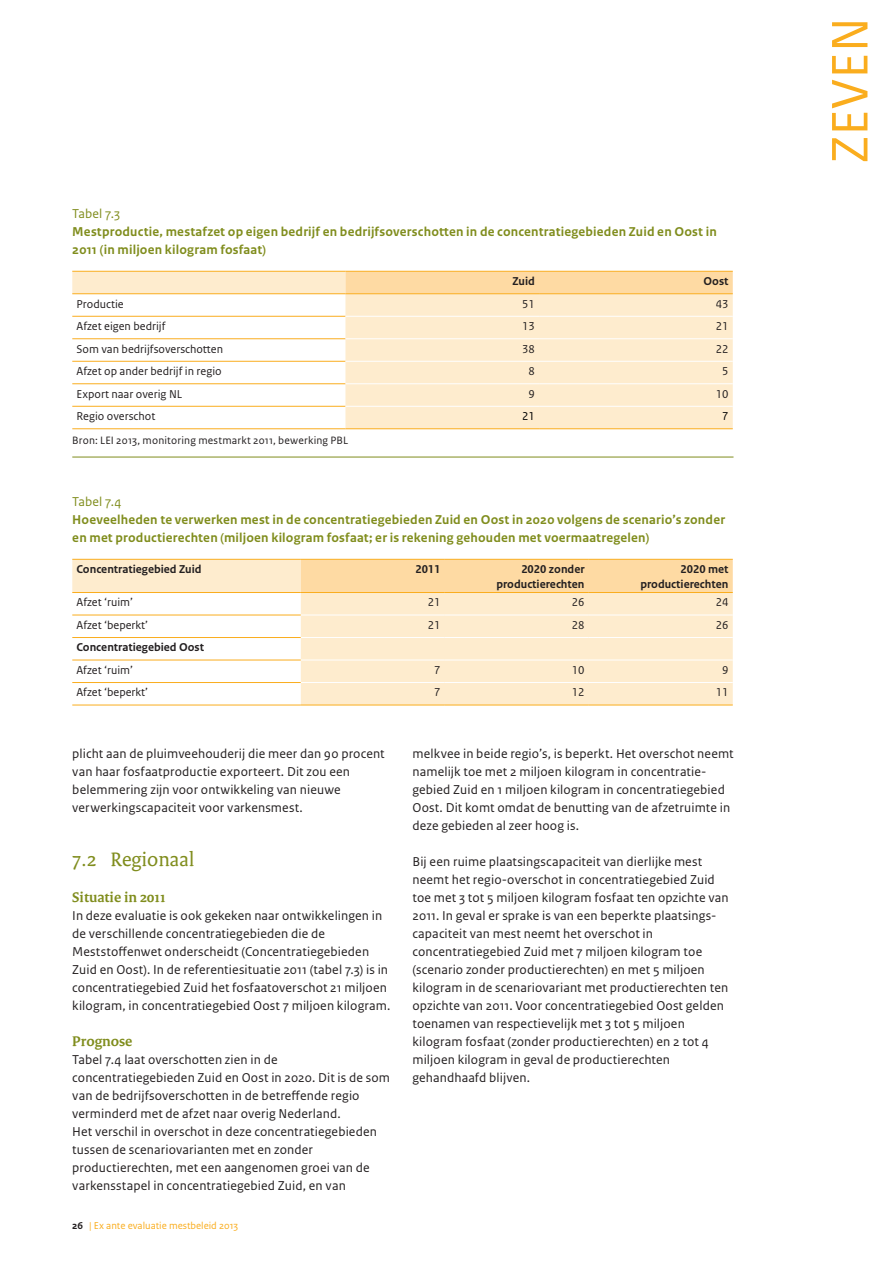
<style>
.page{position:relative;width:893px;height:1263px;background:#fff}
.page>*{position:absolute;margin:0;border:0;box-sizing:border-box;transform-origin:0 0}
.t1{font:54px "Rijksoverheid Sans Text";color:#faad1e}
.t2{font:21px "Rijksoverheid Serif";color:#808d1d}
.H3_H{font:700 15px "Rijksoverheid Serif";color:#808d1d}
.t3{font:13.5px/18px "Rijksoverheid Sans Text";letter-spacing:.01em;color:#231f20}
.Caption_T{font:700 13.5px/18px "Rijksoverheid Sans Text";letter-spacing:.015em;color:#808d1d}
.Label_T{font:13.5px "Rijksoverheid Sans Text";letter-spacing:.01em;color:#808d1d}
.N_T{font:12px "Rijksoverheid Sans Text";color:#231f20}
.N_T-2{font:700 12px/15px "Rijksoverheid Sans Text";color:#231f20;text-align:right}
.N_T-3{font:12px "Rijksoverheid Sans Text";color:#000}
.Source_lijnonder{font:11.25px "Rijksoverheid Sans Text";letter-spacing:.015em;color:#231f20}
.t4{font:10.5px "Rijksoverheid Sans Text";color:#faad1e}
.s1{font-weight:700;color:#231f20}
</style>
<div class="page">
<hr style="left:72px;top:457px;width:661px;height:1px;background:#808d1d">
<svg style="left:72px;top:272px;width:661px;height:156px;fill:#feecce"></svg>
<div style="left:345px;top:272px;width:388px;height:21px;background:#fedaa3"></div>
<hr style="left:72px;top:316px;width:273px;height:1px;background:#faad1e">
<hr style="left:72px;top:338px;width:273px;height:1px;background:#faad1e">
<hr style="left:72px;top:361px;width:273px;height:1px;background:#faad1e">
<hr style="left:72px;top:383px;width:273px;height:1px;background:#faad1e">
<hr style="left:72px;top:406px;width:273px;height:1px;background:#faad1e">
<hr style="left:345px;top:316px;width:194px;height:1px;background:#fff">
<hr style="left:539px;top:316px;width:194px;height:1px;background:#fff">
<hr style="left:345px;top:338px;width:194px;height:1px;background:#fff">
<hr style="left:539px;top:338px;width:194px;height:1px;background:#fff">
<hr style="left:345px;top:361px;width:194px;height:1px;background:#fff">
<hr style="left:539px;top:361px;width:194px;height:1px;background:#fff">
<hr style="left:345px;top:383px;width:194px;height:1px;background:#fff">
<hr style="left:539px;top:383px;width:194px;height:1px;background:#fff">
<hr style="left:345px;top:406px;width:194px;height:1px;background:#fff">
<hr style="left:539px;top:406px;width:194px;height:1px;background:#fff">
<hr style="left:72px;top:271px;width:273px;height:1px;background:#faad1e">
<hr style="left:345px;top:271px;width:194px;height:1px;background:#faad1e">
<hr style="left:539px;top:271px;width:194px;height:1px;background:#faad1e">
<hr style="left:72px;top:293px;width:273px;height:1px;background:#faad1e">
<hr style="left:345px;top:293px;width:194px;height:1px;background:#faad1e">
<hr style="left:539px;top:293px;width:194px;height:1px;background:#faad1e">
<hr style="left:72px;top:428px;width:273px;height:1px;background:#faad1e">
<hr style="left:345px;top:428px;width:194px;height:1px;background:#faad1e">
<hr style="left:539px;top:428px;width:194px;height:1px;background:#faad1e">
<svg style="left:72px;top:560px;width:661px;height:145px;fill:#feecce"></svg>
<div style="left:301px;top:560px;width:432px;height:32px;background:#fedaa3"></div>
<hr style="left:72px;top:615px;width:229px;height:1px;background:#faad1e">
<hr style="left:72px;top:637px;width:229px;height:1px;background:#faad1e">
<hr style="left:72px;top:660px;width:229px;height:1px;background:#faad1e">
<hr style="left:72px;top:682px;width:229px;height:1px;background:#faad1e">
<hr style="left:301px;top:615px;width:144px;height:1px;background:#fff">
<hr style="left:445px;top:615px;width:144px;height:1px;background:#fff">
<hr style="left:589px;top:615px;width:144px;height:1px;background:#fff">
<hr style="left:301px;top:637px;width:144px;height:1px;background:#fff">
<hr style="left:445px;top:637px;width:144px;height:1px;background:#fff">
<hr style="left:589px;top:637px;width:144px;height:1px;background:#fff">
<hr style="left:301px;top:660px;width:144px;height:1px;background:#fff">
<hr style="left:445px;top:660px;width:144px;height:1px;background:#fff">
<hr style="left:589px;top:660px;width:144px;height:1px;background:#fff">
<hr style="left:301px;top:682px;width:144px;height:1px;background:#fff">
<hr style="left:445px;top:682px;width:144px;height:1px;background:#fff">
<hr style="left:589px;top:682px;width:144px;height:1px;background:#fff">
<hr style="left:72px;top:559px;width:229px;height:1px;background:#faad1e">
<hr style="left:301px;top:559px;width:144px;height:1px;background:#faad1e">
<hr style="left:445px;top:559px;width:144px;height:1px;background:#faad1e">
<hr style="left:589px;top:559px;width:144px;height:1px;background:#faad1e">
<hr style="left:72px;top:592px;width:229px;height:1px;background:#faad1e">
<hr style="left:301px;top:592px;width:144px;height:1px;background:#faad1e">
<hr style="left:445px;top:592px;width:144px;height:1px;background:#faad1e">
<hr style="left:589px;top:592px;width:144px;height:1px;background:#faad1e">
<hr style="left:72px;top:705px;width:229px;height:1px;background:#faad1e">
<hr style="left:301px;top:705px;width:144px;height:1px;background:#faad1e">
<hr style="left:445px;top:705px;width:144px;height:1px;background:#faad1e">
<hr style="left:589px;top:705px;width:144px;height:1px;background:#faad1e">
<p class="Label_T" style="left:72px;top:206px;width:49px">Tabel 7.3</p>
<p class="Caption_T" style="left:72px;top:223px;width:646px">Mestproductie, mestafzet op eigen bedrijf en bedrijfsoverschotten in de concentratiegebieden Zuid en Oost in<br>2011 (in miljoen kilogram fosfaat)</p>
<p class="N_T-2" style="left:512px;top:274px;width:24px">Zuid</p>
<p class="N_T-2" style="left:704px;top:274px;width:26px">Oost</p>
<p class="N_T" style="left:77px;top:297px;width:49px">Productie</p>
<p class="N_T" style="left:522px;top:297px;width:14px">51</p>
<p class="N_T" style="left:716px;top:297px;width:14px">43</p>
<p class="N_T" style="left:77px;top:319px;width:90px">Afzet eigen bedrijf</p>
<p class="N_T" style="left:522px;top:319px;width:14px">13</p>
<p class="N_T" style="left:716px;top:319px;width:14px">21</p>
<p class="N_T" style="left:77px;top:342px;width:148px">Som van bedrijfsoverschotten</p>
<p class="N_T" style="left:522px;top:342px;width:14px">38</p>
<p class="N_T" style="left:716px;top:342px;width:14px">22</p>
<p class="N_T" style="left:77px;top:364px;width:147px">Afzet op ander bedrijf in regio</p>
<p class="N_T" style="left:528px;top:364px;width:8px">8</p>
<p class="N_T" style="left:722px;top:364px;width:8px">5</p>
<p class="N_T" style="left:77px;top:387px;width:107px">Export naar overig NL</p>
<p class="N_T" style="left:528px;top:387px;width:8px">9</p>
<p class="N_T" style="left:716px;top:387px;width:14px">10</p>
<p class="N_T" style="left:77px;top:409px;width:80px">Regio overschot</p>
<p class="N_T-3" style="left:522px;top:409px;width:14px">21</p>
<p class="N_T-3" style="left:722px;top:409px;width:8px">7</p>
<p class="Source_lijnonder" style="left:72px;top:434px;width:277px">Bron: LEI 2013, monitoring mestmarkt 2011, bewerking PBL</p>
<p class="Label_T" style="left:72px;top:494px;width:51px">Tabel 7.4</p>
<p class="Caption_T" style="left:72px;top:511px;width:654px">Hoeveelheden te verwerken mest in de concentratiegebieden Zuid en Oost in 2020 volgens de scenario’s zonder en met productierechten (miljoen kilogram fosfaat; er is rekening gehouden met voermaatregelen)</p>
<p class="N_T-2" style="left:77px;top:562px;width:127px">Concentratiegebied Zuid</p>
<p class="N_T-2" style="left:415px;top:562px;width:27px">2011</p>
<p class="N_T-2" style="left:496px;top:562px;width:90px">2020 zonder productierechten</p>
<p class="N_T-2" style="left:680px;top:562px;width:50px">2020 met</p>
<p class="N_T-2" style="left:640px;top:577px;width:90px">productierechten</p>
<p class="N_T" style="left:77px;top:596px;width:58px">Afzet ‘ruim’</p>
<p class="N_T" style="left:428px;top:596px;width:14px">21</p>
<p class="N_T" style="left:572px;top:596px;width:14px">26</p>
<p class="N_T" style="left:716px;top:596px;width:14px">24</p>
<p class="N_T" style="left:77px;top:618px;width:73px">Afzet ‘beperkt’</p>
<p class="N_T" style="left:428px;top:618px;width:14px">21</p>
<p class="N_T" style="left:572px;top:618px;width:14px">28</p>
<p class="N_T" style="left:716px;top:618px;width:14px">26</p>
<p class="N_T-2" style="left:77px;top:640px;width:129px">Concentratiegebied Oost</p>
<p class="N_T" style="left:77px;top:663px;width:58px">Afzet ‘ruim’</p>
<p class="N_T" style="left:434px;top:663px;width:8px">7</p>
<p class="N_T" style="left:572px;top:663px;width:14px">10</p>
<p class="N_T" style="left:722px;top:663px;width:8px">9</p>
<p class="N_T" style="left:76px;top:686px;width:73px">Afzet ‘beperkt’</p>
<p class="N_T" style="left:434px;top:686px;width:8px">7</p>
<p class="N_T" style="left:572px;top:686px;width:14px">12</p>
<p class="N_T" style="left:716px;top:686px;width:14px">11</p>
<p class="t3" style="left:72px;top:745px;width:314px">plicht aan de pluimveehouderij die meer dan 90 procent van haar fosfaatproductie exporteert. Dit zou een belemmering zijn voor ontwikkeling van nieuwe verwerkingscapaciteit voor varkensmest.</p>
<h2 class="t2" style="left:72px;top:847px;width:124px">7.2 Regionaal</h2>
<p class="H3_H" style="left:72px;top:888px;width:95px">Situatie in 2011</p>
<p class="t3" style="left:72px;top:907px;width:320px">In deze evaluatie is ook gekeken naar ontwikkelingen in de verschillende concentratiegebieden die de Meststoffenwet onderscheidt (Concentratiegebieden Zuid en Oost). In de referentiesituatie 2011 (tabel 7.3) is in concentratiegebied Zuid het fosfaatoverschot 21 miljoen kilogram, in concentratiegebied Oost 7 miljoen kilogram.</p>
<h3 class="H3_H" style="left:72px;top:1032px;width:62px">Prognose</h3>
<p class="t3" style="left:72px;top:1051px;width:319px">Tabel 7.4 laat overschotten zien in de concentratiegebieden Zuid en Oost in 2020. Dit is de som van de bedrijfsoverschotten in de betreffende regio verminderd met de afzet naar overig Nederland.</p>
<p class="t3" style="left:72px;top:1123px;width:306px">Het verschil in overschot in deze concentratiegebieden tussen de scenariovarianten met en zonder productierechten, met een aangenomen groei van de varkensstapel in concentratiegebied Zuid, en van</p>
<p class="t4" style="left:72px;top:1219px;width:167px"><span class="s1">26</span> | Ex ante evaluatie mestbeleid 2013</p>
<p class="t3" style="left:412px;top:745px;width:323px">melkvee in beide regio’s, is beperkt. Het overschot neemt namelijk toe met 2 miljoen kilogram in concentratie&shy;gebied Zuid en 1 miljoen kilogram in concentratiegebied Oost. Dit komt omdat de benutting van de afzetruimte in deze gebieden al zeer hoog is.</p>
<p class="t3" style="left:412px;top:853px;width:318px">Bij een ruime plaatsingscapaciteit van dierlijke mest neemt het regio-overschot in concentratiegebied Zuid toe met 3 tot 5 miljoen kilogram fosfaat ten opzichte van 2011. In geval er sprake is van een beperkte plaatsings&shy;capaciteit van mest neemt het overschot in concentratiegebied Zuid met 7 miljoen kilogram toe (scenario zonder productierechten) en met 5 miljoen kilogram in de scenariovariant met productierechten ten opzichte van 2011. Voor concentratiegebied Oost gelden toenamen van respectievelijk met 3 tot 5 miljoen kilogram fosfaat (zonder productierechten) en 2 tot 4 miljoen kilogram in geval de productierechten gehandhaafd blijven.</p>
<h1 class="t1" style="left:819px;top:163px;width:148px;rotate:-90deg">ZEVEN</h1>
</div>
